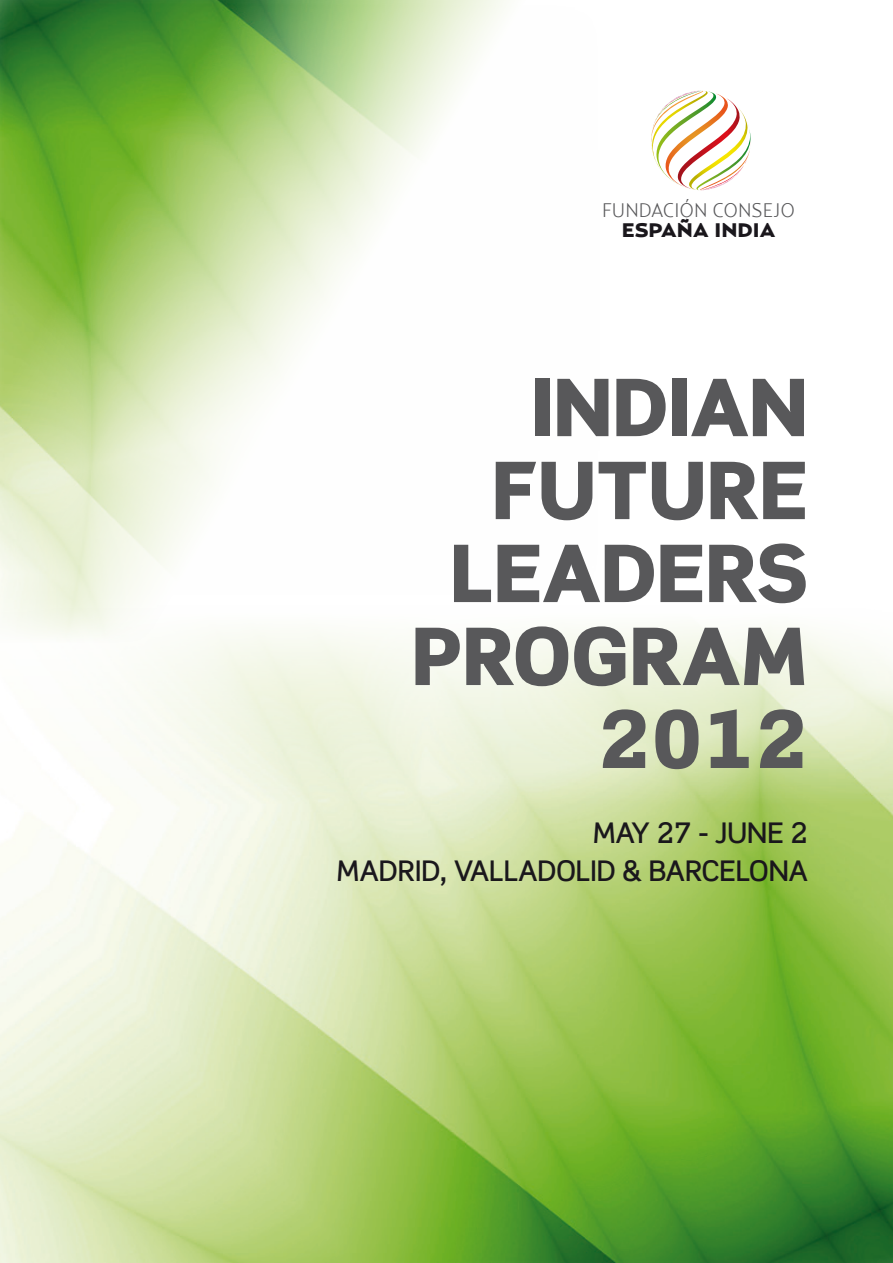
<style>
.page{position:relative;width:893px;height:1263px;background:#fff}
.page>*{position:absolute;margin:0;border:0;box-sizing:border-box;transform-origin:0 0}
.ENG_ACTIVIDAD_TEXTO{font:900 79.5px "Scene Std";color:#58585a}
.ENG_ACTIVIDAD_TEXTO-2{font:500 28.5px "Scene Std";color:#1a171c}
.t1{font:300 19.5px/20px "Relay";color:#58585a;text-align:center}
.s1{font-family:"Relay Wide";font-weight:900;color:#1a171c}
</style>
<div class="page">
<img style="left:0;top:627px;width:893px;height:636px">
<img style="left:0;top:0;width:651px;height:643px">
<img style="left:651px;top:91px;width:100px;height:100px">
<p class="t1" style="left:602px;top:200px;width:194px">FUNDACIÓN CONSEJO<br><span class="s1">ESPAÑA INDIA</span></p>
<p class="ENG_ACTIVIDAD_TEXTO" style="left:531px;top:356px;width:278px">INDIAN</p>
<p class="ENG_ACTIVIDAD_TEXTO" style="left:492px;top:439px;width:318px">FUTURE</p>
<p class="ENG_ACTIVIDAD_TEXTO" style="left:450px;top:522px;width:359px">LEADERS</p>
<p class="ENG_ACTIVIDAD_TEXTO" style="left:411px;top:605px;width:398px">PROGRAM</p>
<p class="ENG_ACTIVIDAD_TEXTO" style="left:598px;top:688px;width:211px">2012</p>
<p class="ENG_ACTIVIDAD_TEXTO-2" style="left:593px;top:815px;width:217px">MAY 27 - JUNE 2</p>
<p class="ENG_ACTIVIDAD_TEXTO-2" style="left:337px;top:852px;width:473px">MADRID, VALLADOLID &amp; BARCELONA</p>
</div>
